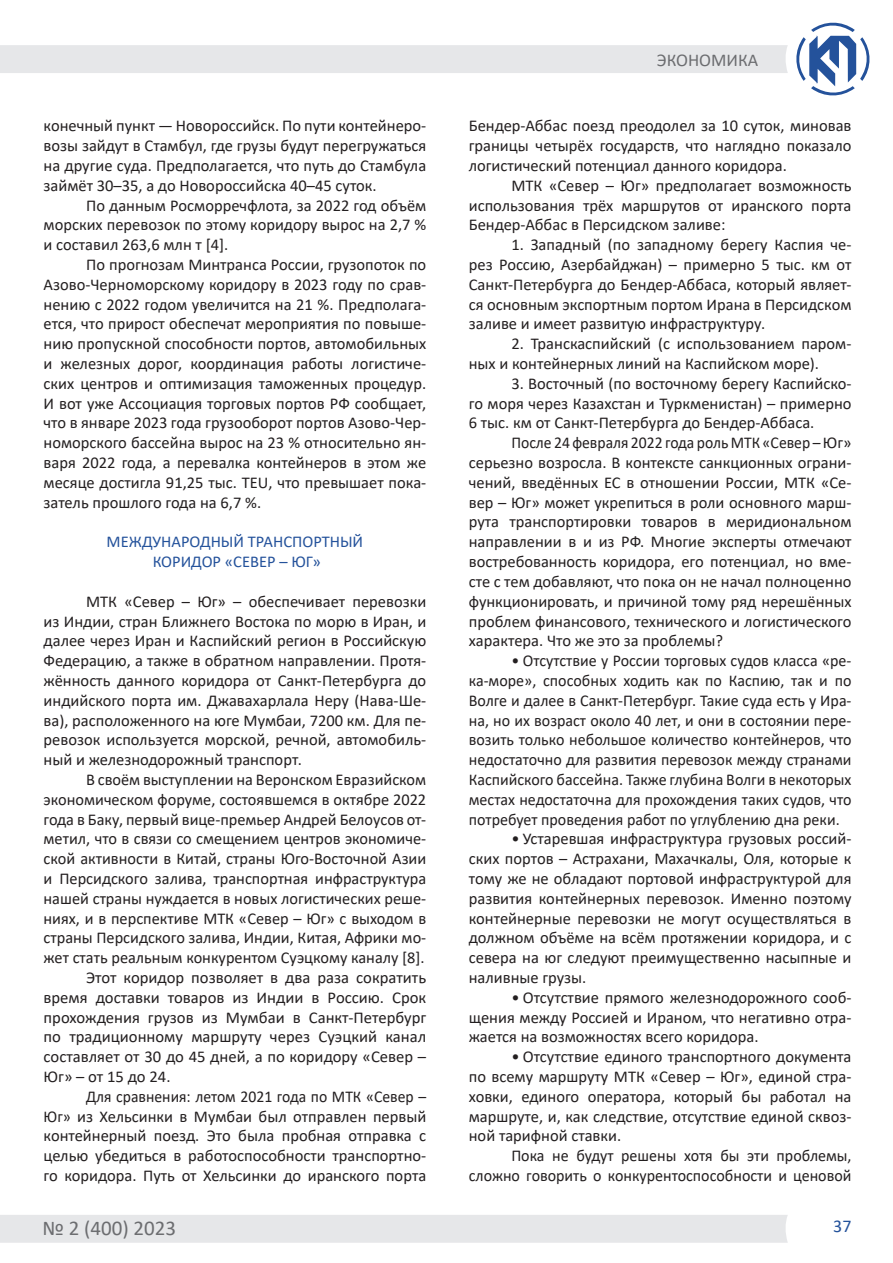
<style>
.page{position:relative;width:893px;height:1263px;background:#fff}
.page>*{position:absolute;margin:0;border:0;box-sizing:border-box;transform-origin:0 0}
.t1{font:21px "Calibri";color:#6c6d70}
.t2{font:18px "Calibri";color:#6c6d70}
.t3{font:18px "Calibri";color:#24529b}
.t4{font:16.5px/19.8px "Calibri";color:#231f20;text-align:justify}
.t5{font:16.5px/19.8px "Calibri";color:#231f20;text-align:justify;scale:.95 1}
.t6{font:16.5px "Calibri";color:#24529b}
</style>
<div class="page">
<svg style="left:796px;top:22px;width:74px;height:74px"></svg>
<div style="left:0;top:45px;width:788px;height:28px;background:#e6e7e9"></div>
<div style="left:0;top:1215px;width:788px;height:28px;background:#e6e7e9"></div>
<p class="t4" style="left:44px;top:116px;width:384px">конечный пункт — Новороссийск. По пути контейнеро&shy;возы зайдут в Стамбул, где грузы будут перегружаться на другие суда. Предполагается, что путь до Стамбула займёт 30–35, а до Новороссийска 40–45 суток.</p>
<p class="t4" style="left:44px;top:195px;width:384px;text-indent:43px">По данным Росморречфлота, за 2022 год объём морских перевозок по этому коридору вырос на 2,7 % и составил 263,6 млн т [4].</p>
<p class="t4" style="left:44px;top:254px;width:384px;text-indent:43px">По прогнозам Минтранса России, грузопоток по Азово-Черноморскому коридору в 2023 году по срав&shy;нению с 2022 годом увеличится на 21 %. Предполага&shy;ется, что прирост обеспечат мероприятия по повыше&shy;нию пропускной способности портов, автомобильных и железных дорог, координация работы логистиче&shy;ских центров и оптимизация таможенных процедур.<br>И вот уже Ассоциация торговых портов РФ сообщает, что в январе 2023 года грузооборот портов Азово-Чер&shy;номорского бассейна вырос на 23 % относительно ян&shy;варя 2022 года, а перевалка контейнеров в этом же месяце достигла 91,25 тыс. TEU, что превышает пока&shy;затель прошлого года на 6,7 %.</p>
<p class="t6" style="left:107px;top:530px;width:258px">МЕЖДУНАРОДНЫЙ ТРАНСПОРТНЫЙ</p>
<p class="t6" style="left:153px;top:550px;width:170px">КОРИДОР «СЕВЕР – ЮГ»</p>
<p class="t4" style="left:44px;top:591px;width:384px;text-indent:43px">МТК «Север – Юг» – обеспечивает перевозки из Индии, стран Ближнего Востока по морю в Иран, и далее через Иран и Каспийский регион в Российскую Федерацию, а также в обратном направлении. Протя&shy;жённость данного коридора от Санкт-Петербурга до индийского порта им. Джавахарлала Неру (Нава-Ше&shy;ва), расположенного на юге Мумбаи, 7200 км. Для пе&shy;ревозок используется морской, речной, автомобиль&shy;ный и железнодорожный транспорт.</p>
<p class="t4" style="left:44px;top:769px;width:384px;text-indent:43px">В своём выступлении на Веронском Евразийском экономическом форуме, состоявшемся в октябре 2022 года в Баку, первый вице-премьер Андрей Белоусов от&shy;метил, что в связи со смещением центров экономиче&shy;ской активности в Китай, страны Юго-Восточной Азии и Персидского залива, транспортная инфраструктура нашей страны нуждается в новых логистических реше&shy;ниях, и в перспективе МТК «Север – Юг» с выходом в страны Персидского залива, Индии, Китая, Африки мо&shy;жет стать реальным конкурентом Суэцкому каналу [8].</p>
<p class="t4" style="left:44px;top:967px;width:384px;text-indent:43px">Этот коридор позволяет в два раза сократить время доставки товаров из Индии в Россию. Срок прохождения грузов из Мумбаи в Санкт-Петербург по традиционному маршруту через Суэцкий канал составляет от 30 до 45 дней, а по коридору «Север – Юг» – от 15 до 24.</p>
<p class="t5" style="left:44px;top:1086px;width:404px;text-indent:43px">Для сравнения: летом 2021 года по МТК «Север – Юг» из Хельсинки в Мумбаи был отправлен первый контейнерный поезд. Это была пробная отправка с целью убедиться в работоспособности транспортно&shy;го коридора. Путь от Хельсинки до иранского порта</p>
<p class="t2" style="left:657px;top:48px;width:103px">ЭКОНОМИКА</p>
<p class="t4" style="left:469px;top:116px;width:384px">Бендер-Аббас поезд преодолел за 10 суток, миновав границы четырёх государств, что наглядно показало логистический потенциал данного коридора.</p>
<p class="t4" style="left:469px;top:175px;width:384px;text-indent:43px">МТК «Север – Юг» предполагает возможность использования трёх маршрутов от иранского порта Бендер-Аббас в Персидском заливе:</p>
<p class="t4" style="left:469px;top:234px;width:384px;text-indent:43px">1. Западный (по западному берегу Каспия че&shy;рез Россию, Азербайджан) – примерно 5 тыс. км от Санкт-Петербурга до Бендер-Аббаса, который являет&shy;ся основным экспортным портом Ирана в Персидском заливе и имеет развитую инфраструктуру.</p>
<p class="t4" style="left:469px;top:333px;width:384px;text-indent:43px">2. Транскаспийский (с использованием паром&shy;ных и контейнерных линий на Каспийском море).</p>
<p class="t4" style="left:469px;top:373px;width:384px;text-indent:43px">3. Восточный (по восточному берегу Каспийско&shy;го моря через Казахстан и Туркменистан) – примерно 6 тыс. км от Санкт-Петербурга до Бендер-Аббаса.</p>
<p class="t5" style="left:469px;top:432px;width:404px;text-indent:43px">После 24 февраля 2022 года роль МТК «Север – Юг» серьезно возросла. В контексте санкционных ограни&shy;чений, введённых ЕС в отношении России, МТК «Се&shy;вер – Юг» может укрепиться в роли основного марш&shy;рута транспортировки товаров в меридиональном направлении в и из РФ. Многие эксперты отмечают востребованность коридора, его потенциал, но вме&shy;сте с тем добавляют, что пока он не начал полноценно функционировать, и причиной тому ряд нерешённых проблем финансового, технического и логистического характера. Что же это за проблемы?</p>
<p class="t4" style="left:469px;top:650px;width:384px;text-indent:43px">• Отсутствие у России торговых судов класса «ре&shy;ка-море», способных ходить как по Каспию, так и по Волге и далее в Санкт-Петербург. Такие суда есть у Ира&shy;на, но их возраст около 40 лет, и они в состоянии пере&shy;возить только небольшое количество контейнеров, что недостаточно для развития перевозок между странами Каспийского бассейна. Также глубина Волги в некоторых местах недостаточна для прохождения таких судов, что потребует проведения работ по углублению дна реки.</p>
<p class="t4" style="left:469px;top:828px;width:384px;text-indent:43px">• Устаревшая инфраструктура грузовых россий&shy;ских портов – Астрахани, Махачкалы, Оля, которые к тому же не обладают портовой инфраструктурой для развития контейнерных перевозок. Именно поэтому контейнерные перевозки не могут осуществляться в должном объёме на всём протяжении коридора, и с севера на юг следуют преимущественно насыпные и наливные грузы.</p>
<p class="t4" style="left:469px;top:987px;width:384px;text-indent:43px">• Отсутствие прямого железнодорожного сооб&shy;щения между Россией и Ираном, что негативно отра&shy;жается на возможностях всего коридора.</p>
<p class="t4" style="left:469px;top:1046px;width:384px;text-indent:43px">• Отсутствие единого транспортного документа по всему маршруту МТК «Север – Юг», единой стра&shy;ховки, единого оператора, который бы работал на маршруте, и, как следствие, отсутствие единой сквоз&shy;ной тарифной ставки.</p>
<p class="t4" style="left:469px;top:1145px;width:384px;text-align:right">Пока не будут решены хотя бы эти проблемы, сложно говорить о конкурентоспособности и ценовой</p>
<p class="t1" style="left:43px;top:1213px;width:135px">№ 2 (400) 2023</p>
<p class="t3" style="left:833px;top:1213px;width:20px">37</p>
</div>
